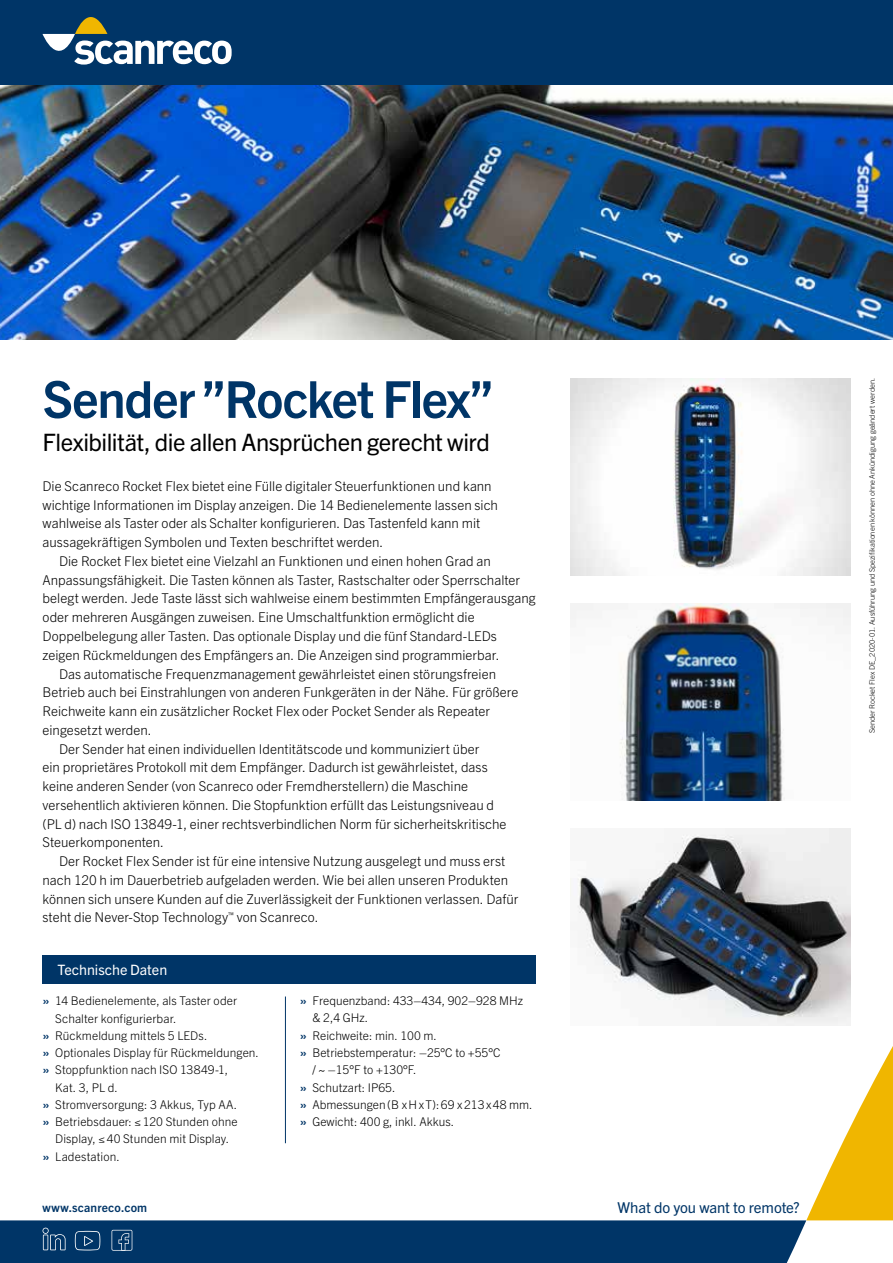
<style>
.page{position:relative;width:893px;height:1263px;background:#fff}
.page>*{position:absolute;margin:0;border:0;box-sizing:border-box;transform-origin:0 0}
.t1{font:700 51px "Trade Gothic Next LT Pro";letter-spacing:-.025em;color:#003567}
.t2{font:24px "Trade Gothic Next LT Pro";letter-spacing:-.02em;color:#000}
.t3{font:15px "Trade Gothic Next LT Pro";letter-spacing:-.01em;color:#003567}
.t4{font:14.4px "Trade Gothic Next LT Pro";color:#fff}
.t5{font:300 13.5px/18.8px "Trade Gothic Next LT Pro";color:#000}
.t6{font:300 12px/16.5px "Trade Gothic Next LT Pro";letter-spacing:.005em;color:#000}
.t7{font:700 12px "Trade Gothic Next LT Pro";letter-spacing:.015em;color:#003567}
.t8{font:300 7.5px "Trade Gothic Next LT Pro";color:#000}
.s1{font-weight:700;color:#003567}
</style>
<div class="page">
<img style="left:0;top:85px;width:893px;height:254px">
<img style="left:577px;top:828px;width:273px;height:180px">
<img style="left:571px;top:378px;width:279px;height:198px">
<img style="left:571px;top:603px;width:279px;height:198px">
<div style="left:0;top:0;width:893px;height:85px;background:#003567"></div>
<svg style="left:43px;top:17px;width:189px;height:48px"></svg>
<svg style="left:0;top:1008px;width:893px;height:255px"></svg>
<div style="left:43px;top:955px;width:493px;height:29px;background:#003567"></div>
<hr style="left:285px;top:996px;width:1px;height:147px;background:#003567">
<h1 class="t1" style="left:43px;top:364px;width:453px">Sender ”Rocket Flex”</h1>
<h2 class="t2" style="left:43px;top:425px;width:449px">Flexibilität, die allen Ansprüchen gerecht wird</h2>
<p class="t5" style="left:43px;top:476px;width:457px">Die Scanreco Rocket Flex bietet eine Fülle digitaler Steuerfunktionen und kann wichtige Informationen im Display anzeigen. Die 14 Bedienelemente lassen sich wahlweise als Taster oder als Schalter konfigurieren. Das Tastenfeld kann mit aussagekräftigen Symbolen und Texten beschriftet werden.</p>
<p class="t5" style="left:59px;top:551px;width:433px">Die Rocket Flex bietet eine Vielzahl an Funktionen und einen hohen Grad an</p>
<p class="t5" style="left:43px;top:569px;width:479px">Anpassungsfähigkeit. Die Tasten können als Taster, Rastschalter oder Sperrschalter</p>
<p class="t5" style="left:43px;top:588px;width:495px">belegt werden. Jede Taste lässt sich wahlweise einem bestimmten Empfängerausgang</p>
<p class="t5" style="left:43px;top:607px;width:434px">oder mehreren Ausgängen zuweisen. Eine Umschaltfunktion ermöglicht die</p>
<p class="t5" style="left:43px;top:626px;width:456px">Doppelbelegung aller Tasten. Das optionale Display und die fünf Standard-LEDs</p>
<p class="t5" style="left:43px;top:644px;width:458px">zeigen Rückmeldungen des Empfängers an. Die Anzeigen sind programmierbar.</p>
<p class="t5" style="left:59px;top:663px;width:439px">Das automatische Frequenzmanagement gewährleistet einen störungsfreien</p>
<p class="t5" style="left:43px;top:682px;width:477px">Betrieb auch bei Einstrahlungen von anderen Funkgeräten in der Nähe. Für größere</p>
<p class="t5" style="left:43px;top:701px;width:449px">Reichweite kann ein zusätzlicher Rocket Flex oder Pocket Sender als Repeater</p>
<p class="t5" style="left:43px;top:720px;width:111px">eingesetzt werden.</p>
<p class="t5" style="left:59px;top:738px;width:422px">Der Sender hat einen individuellen Identitätscode und kommuniziert über</p>
<p class="t5" style="left:43px;top:757px;width:447px">ein proprietäres Protokoll mit dem Empfänger. Dadurch ist gewährleistet, dass</p>
<p class="t5" style="left:43px;top:776px;width:427px">keine anderen Sender (von Scanreco oder Fremdherstellern) die Maschine</p>
<p class="t5" style="left:43px;top:795px;width:453px">versehentlich aktivieren können. Die Stopfunktion erfüllt das Leistungsniveau d</p>
<p class="t5" style="left:43px;top:813px;width:466px">(PL d) nach ISO 13849-1, einer rechtsverbindlichen Norm für sicherheitskritische</p>
<p class="t5" style="left:43px;top:832px;width:123px">Steuerkomponenten.</p>
<p class="t5" style="left:59px;top:851px;width:448px">Der Rocket Flex Sender ist für eine intensive Nutzung ausgelegt und muss erst</p>
<p class="t5" style="left:43px;top:870px;width:467px">nach 120 h im Dauerbetrieb aufgeladen werden. Wie bei allen unseren Produkten</p>
<p class="t5" style="left:43px;top:888px;width:477px">können sich unsere Kunden auf die Zuverlässigkeit der Funktionen verlassen. Dafür</p>
<p class="t5" style="left:43px;top:907px;width:277px">steht die Never-Stop Technology<sup>™</sup> von Scanreco.</p>
<p class="t4" style="left:57px;top:960px;width:111px">Technische Daten</p>
<p class="t6" style="left:43px;top:992px;width:196px"><span class="s1">»</span> 14 Bedienelemente, als Taster oder</p>
<p class="t6" style="left:55px;top:1009px;width:123px">Schalter konfigurierbar.</p>
<p class="t6" style="left:43px;top:1026px;width:166px"><span class="s1">»</span> Rückmeldung mittels 5 LEDs.</p>
<p class="t6" style="left:43px;top:1044px;width:218px"><span class="s1">»</span> Optionales Display für Rückmeldungen.</p>
<p class="t6" style="left:43px;top:1061px;width:187px"><span class="s1">»</span> Stoppfunktion nach ISO 13849-1,</p>
<p class="t6" style="left:55px;top:1078px;width:64px">Kat. 3, PL d.</p>
<p class="t6" style="left:43px;top:1095px;width:196px"><span class="s1">»</span> Stromversorgung: 3 Akkus, Typ AA.</p>
<p class="t6" style="left:43px;top:1113px;width:197px"><span class="s1">»</span> Betriebsdauer: ≤120 Stunden ohne</p>
<p class="t6" style="left:55px;top:1130px;width:176px">Display, ≤40 Stunden mit Display.</p>
<p class="t6" style="left:43px;top:1147px;width:79px"><span class="s1">»</span> Ladestation.</p>
<p class="t6" style="left:312px;top:992px;width:212px;text-indent:-13px"><span class="s1">»</span> Frequenzband: 433–434, 902–928 MHz &amp; 2,4 GHz.</p>
<p class="t6" style="left:300px;top:1026px;width:139px"><span class="s1">»</span> Reichweite: min. 100 m.</p>
<p class="t6" style="left:300px;top:1044px;width:202px"><span class="s1">»</span> Betriebstemperatur: –25°C to +55°C</p>
<p class="t6" style="left:312px;top:1061px;width:106px">/ ~ –15°F to +130°F.</p>
<p class="t6" style="left:300px;top:1078px;width:97px"><span class="s1">»</span> Schutzart: IP65.</p>
<p class="t6" style="left:300px;top:1095px;width:234px"><span class="s1">»</span> Abmessungen (B x H x T): 69 x 213 x 48 mm.</p>
<p class="t6" style="left:300px;top:1113px;width:156px"><span class="s1">»</span> Gewicht: 400 g, inkl. Akkus.</p>
<p class="t7" style="left:43px;top:1199px;width:106px">www.scanreco.com</p>
<p class="t3" style="left:618px;top:1197px;width:184px">What do you want to remote?</p>
<p class="t8" style="left:867px;top:733px;width:357px;rotate:-90deg">Sender Rocket Flex DE_2020-01. Ausführung und Spezifikationen können ohne Ankündigung geändert werden.</p>
</div>
